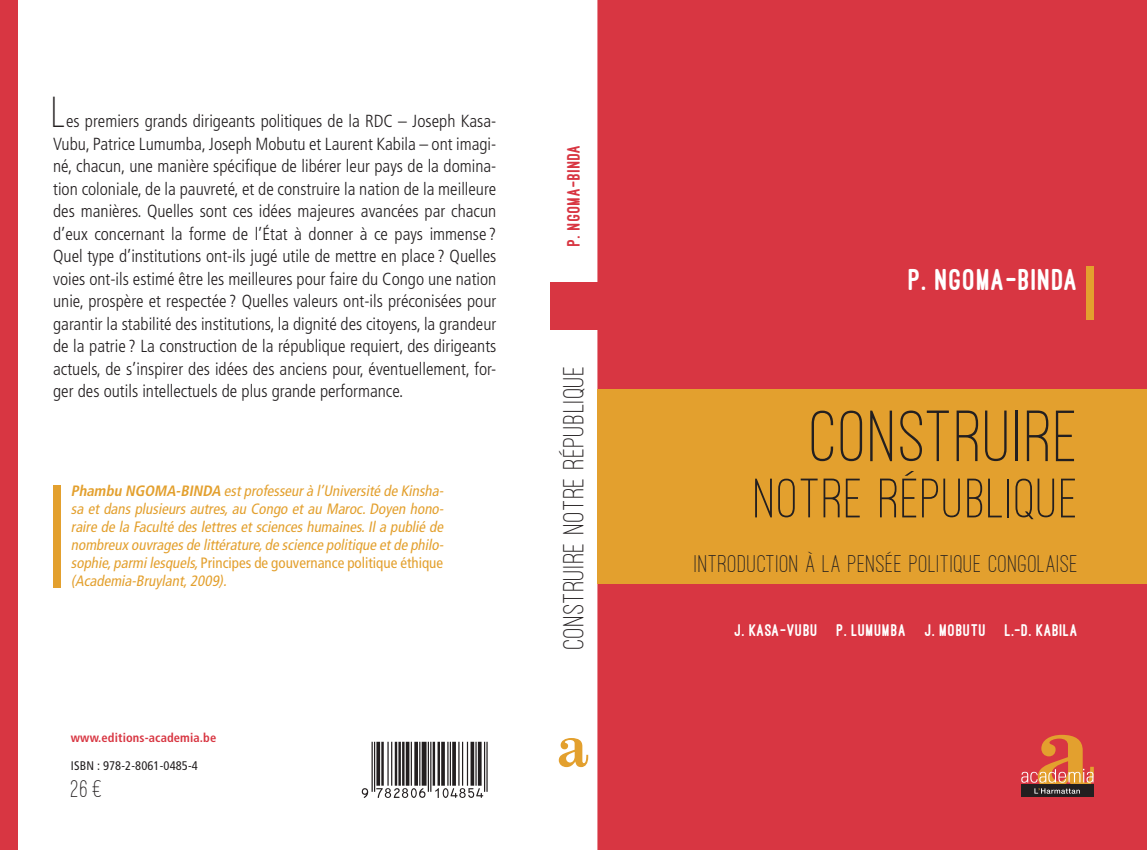
<style>
.page{position:relative;width:1147px;height:850px;background:#fff}
.page>*{position:absolute;margin:0;border:0;box-sizing:border-box;transform-origin:0 0}
.t1{font:500 75px "Ostrich Sans";letter-spacing:.04em;color:#231f20}
.t2{font:500 57.5px "Ostrich Sans";letter-spacing:.04em;color:#231f20}
.t3{font:500 45px "Ostrich Sans";color:#231f20}
.t4{font:800 31.25px "Ostrich Sans";letter-spacing:.04em;color:#fff}
.t5{font:500 30px "Ostrich Sans";letter-spacing:.04em;color:#231f20}
.t6{font:500 25px "Ostrich Sans";letter-spacing:.04em;color:#231f20}
.t7{font:800 18.75px "Ostrich Sans";letter-spacing:.04em;color:#d83642}
.t8{font:300 condensed 17.5px/22.5px "Frutiger LT Std";color:#231f20;text-align:justify}
.t9{font:800 17.5px "Ostrich Sans";letter-spacing:.04em;color:#fff}
.t10{font:italic condensed 15px/18px "Frutiger LT Std";color:#e3a02e}
.t11{font:700 condensed 12.5px "Frutiger LT Std";letter-spacing:.01em;color:#d83642}
.t12{font:condensed 12.5px "Frutiger LT Std";letter-spacing:.01em;color:#231f20}
.s1{font-weight:700}
.s2{font-style:normal}
</style>
<div class="page">
<div style="left:549px;top:282px;width:48px;height:48px;background:#d83642"></div>
<div style="left:597px;top:0;width:549px;height:850px;background:#d83642"></div>
<div style="left:0;top:0;width:18px;height:850px;background:#d83642"></div>
<svg style="left:558px;top:738px;width:30px;height:29px"></svg>
<div style="left:53px;top:485px;width:7px;height:102px;background:#e3a02e"></div>
<div style="left:1021px;top:785px;width:72px;height:12px;background:#231f20"></div>
<svg style="left:1021px;top:735px;width:72px;height:59px;background:#c26044"></svg>
<div style="left:597px;top:390px;width:549px;height:194px;background:#e3a02e"></div>
<div style="left:1086px;top:266px;width:7px;height:53px;background:#e3a02e"></div>
<h3 class="t3" style="left:53px;top:91px;width:14px">L</h3>
<p class="t8" style="left:53px;top:110px;width:444px;text-indent:13px">es premiers grands dirigeants politiques de la RDC – Joseph Kasa-Vubu, Patrice Lumumba, Joseph Mobutu et Laurent Kabila – ont imagi&shy;né, chacun, une manière spécifique de libérer leur pays de la domina&shy;tion coloniale, de la pauvreté, et de construire la nation de la meilleure des manières. Quelles sont ces idées majeures avancées par chacun d’eux concernant la forme de l’État à donner à ce pays immense ?<br>Quel type d’institutions ont-ils jugé utile de mettre en place ? Quelles voies ont-ils estimé être les meilleures pour faire du Congo une nation unie, prospère et respectée ? Quelles valeurs ont-ils préconisées pour garantir la stabilité des institutions, la dignité des citoyens, la grandeur de la patrie ? La construction de la république requiert, des dirigeants actuels, de s’inspirer des idées des anciens pour, éventuellement, for&shy;ger des outils intellectuels de plus grande performance.</p>
<p class="t10" style="left:71px;top:482px;width:377px"><span class="s1">Phambu NGOMA-BINDA</span> estprofesseurà l’Université de Kinsha&shy;sa et dans plusieurs autres,au Congo et au Maroc.Doyen hono&shy;raire de la Faculté des lettres et sciences humaines.Il a publié de nombreux ouvragesde littérature,de science politique etde philo&shy;sophie,parmilesquels,<span class="s2">Principes de gouvernance politique éthique </span>(Academia-Bruylant,2009).</p>
<p class="t11" style="left:71px;top:730px;width:147px">www.editions-academia.be</p>
<p class="t12" style="left:71px;top:759px;width:128px">ISBN : 978-2-8061-0485-4</p>
<h3 class="t6" style="left:71px;top:777px;width:32px">26€</h3>
<p class="t7" style="left:563px;top:246px;width:103px;rotate:-90deg">P. NGOMA-BINDA</p>
<h3 class="t5" style="left:559px;top:649px;width:285px;rotate:-90deg">CONSTRUIRE NOTRE RÉPUBLIQUE</h3>
<h3 class="t4" style="left:908px;top:263px;width:170px">P. NGOMA-BINDA</h3>
<h1 class="t1" style="left:810px;top:401px;width:268px">CONSTRUIRE</h1>
<h2 class="t2" style="left:754px;top:471px;width:325px">NOTRE RÉPUBLIQUE</h2>
<h3 class="t6" style="left:694px;top:552px;width:385px">INTRODUCTION À LA PENSÉE POLITIQUE CONGOLAISE</h3>
<p class="t9" style="left:734px;top:621px;width:344px">J. KASA-VUBU P. LUMUMBA J. MOBUTU L.-D. KABILA</p>
</div>
